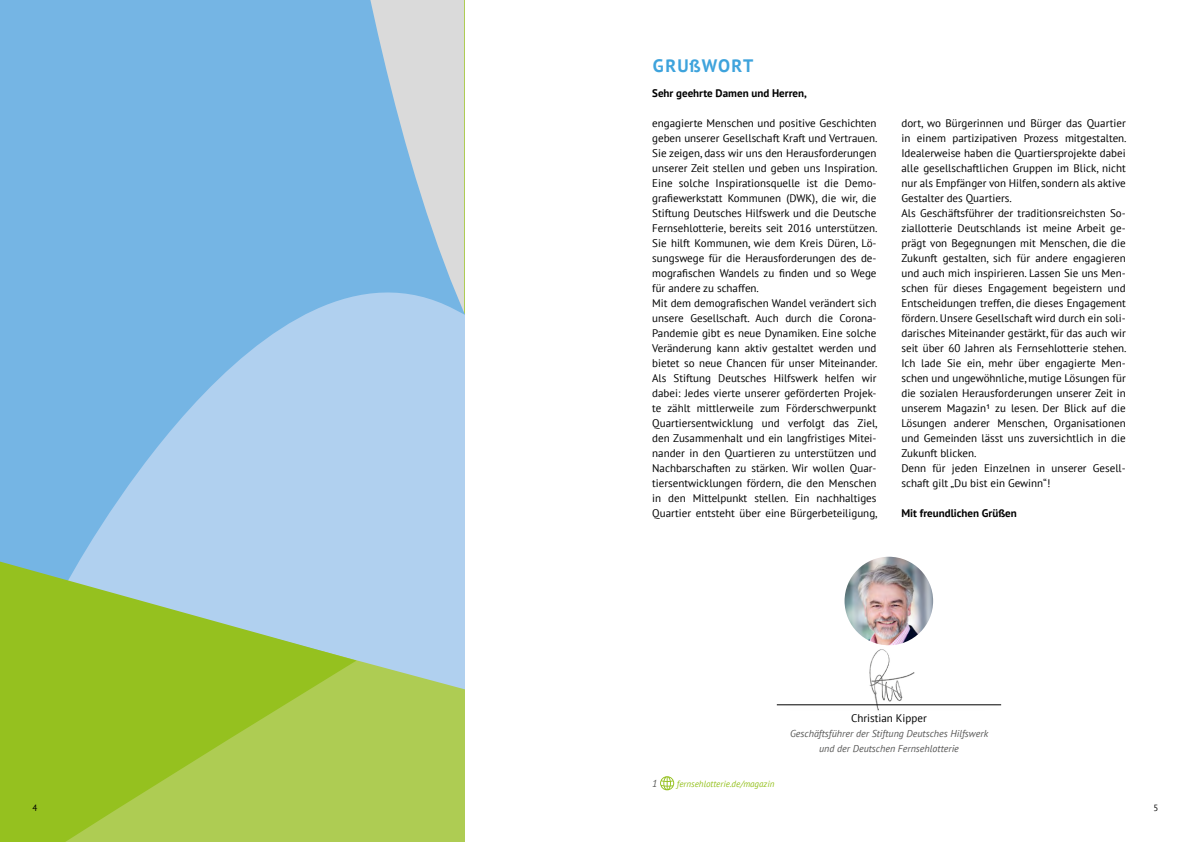
<style>
.page{position:relative;width:1191px;height:842px;background:#fff}
.page>*{position:absolute;margin:0;border:0;box-sizing:border-box;transform-origin:0 0}
.t1{font:700 18px "PT Sans";letter-spacing:.05em;color:#3ea3dc}
.t2{font:11px/15px "PT Sans";color:#000}
.t3{font:700 11px "PT Sans";color:#000}
.t4{font:italic 10px/15px "PT Sans";color:#575756;text-align:center}
.t5{font:italic 9px "PT Sans";color:#95c11f}
.t6{font:9px "PT Sans";color:#000}
</style>
<div class="page">
<img style="left:869px;top:645px;width:46px;height:49px">
<img style="left:844px;top:557px;width:89px;height:88px;border-radius:44px">
<hr style="left:777px;top:704px;width:224px;height:1px;background:#000">
<svg style="left:660px;top:776px;width:14px;height:14px"></svg>
<div style="left:356px;top:824px;width:108px;height:18px;background:#aecc53"></div>
<svg style="left:0;top:0;width:464px;height:824px;background:#83bad5"></svg>
<svg style="left:67px;top:210px;width:397px;height:504px;background:#97c4e5"></svg>
<svg style="left:0;top:543px;width:356px;height:299px;background:#a0c65a"></svg>
<h1 class="t1" style="left:653px;top:53px;width:102px">GRUßWORT</h1>
<p class="t3" style="left:652px;top:86px;width:156px">Sehr geehrte Damen und Herren,</p>
<p class="t2" style="left:652px;top:115px;width:227px">engagierte Menschen und positive Geschichten geben unserer Gesellschaft Kraft und Vertrauen.<br>Sie zeigen, dass wir uns den Herausforderungen unserer Zeit stellen und geben uns Inspiration.<br>Eine solche Inspirationsquelle ist die Demo&shy;grafiewerkstatt Kommunen (DWK), die wir, die Stiftung Deutsches Hilfswerk und die Deutsche Fernsehlotterie, bereits seit 2016 unterstützen.<br>Sie hilft Kommunen, wie dem Kreis Düren, Lö&shy;sungswege für die Herausforderungen des de&shy;mografischen Wandels zu finden und so Wege für andere zu schaffen.<br>Mit dem demografischen Wandel verändert sich unsere Gesellschaft. Auch durch die Corona-Pandemie gibt es neue Dynamiken. Eine solche Veränderung kann aktiv gestaltet werden und bietet so neue Chancen für unser Miteinander.<br>Als Stiftung Deutsches Hilfswerk helfen wir dabei: Jedes vierte unserer geförderten Projek&shy;te zählt mittlerweile zum Förderschwerpunkt Quartiersentwicklung und verfolgt das Ziel, den Zusammenhalt und ein langfristiges Mitei&shy;nander in den Quartieren zu unterstützen und Nachbarschaften zu stärken. Wir wollen Quar&shy;tiersentwicklungen fördern, die den Menschen in den Mittelpunkt stellen. Ein nachhaltiges Quartier entsteht über eine Bürgerbeteiligung,</p>
<p class="t2" style="left:901px;top:115px;width:227px">dort, wo Bürgerinnen und Bürger das Quartier in einem partizipativen Prozess mitgestalten.<br>Idealerweise haben die Quartiersprojekte dabei alle gesellschaftlichen Gruppen im Blick, nicht nur als Empfänger von Hilfen, sondern als aktive Gestalter des Quartiers.<br>Als Geschäftsführer der traditionsreichsten So&shy;ziallotterie Deutschlands ist meine Arbeit ge&shy;prägt von Begegnungen mit Menschen, die die Zukunft gestalten, sich für andere engagieren und auch mich inspirieren. Lassen Sie uns Men&shy;schen für dieses Engagement begeistern und Entscheidungen treffen, die dieses Engagement fördern. Unsere Gesellschaft wird durch ein soli&shy;darisches Miteinander gestärkt, für das auch wir seit über 60 Jahren als Fernsehlotterie stehen.<br>Ich lade Sie ein, mehr über engagierte Men&shy;schen und ungewöhnliche, mutige Lösungen für die sozialen Herausforderungen unserer Zeit in unserem Magazin1 zu lesen. Der Blick auf die Lösungen anderer Menschen, Organisationen und Gemeinden lässt uns zuversichtlich in die Zukunft blicken.<br>Denn für jeden Einzelnen in unserer Gesell&shy;schaft gilt „Du bist ein Gewinn“!</p>
<p class="t3" style="left:901px;top:506px;width:117px">Mit freundlichen Grüßen</p>
<p class="t4" style="left:652px;top:775px;width:7px">1</p>
<p class="t5" style="left:677px;top:778px;width:99px">fernsehlotterie.de/magazin</p>
<p class="t2" style="left:851px;top:710px;width:77px">Christian Kipper</p>
<p class="t4" style="left:790px;top:725px;width:200px">Geschäftsführer der Stiftung Deutsches Hilfswerk und der Deutschen Fernsehlotterie</p>
<p class="t6" style="left:33px;top:802px;width:6px">4</p>
<p class="t6" style="left:1153px;top:802px;width:6px">5</p>
</div>
